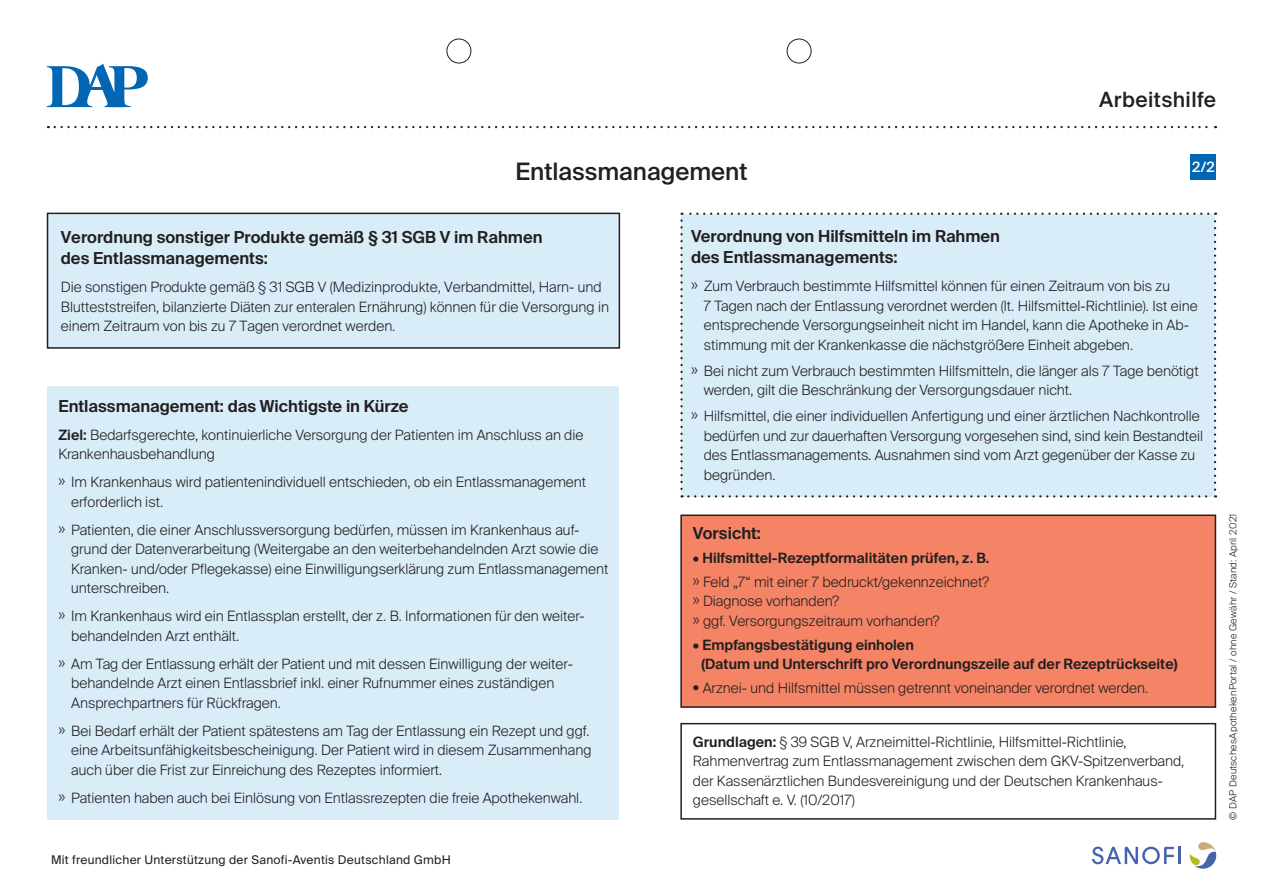
<style>
.page{position:relative;width:1263px;height:893px;background:#fff}
.page>*{position:absolute;margin:0;border:0;box-sizing:border-box;transform-origin:0 0}
.t1{font:500 24px "Suisse Intl";color:#231f20}
.t2{font:500 21px "Suisse Intl";letter-spacing:.02em;color:#231f20}
.t3{font:600 16.5px/21px "Suisse Intl";color:#231f20}
.t4{font:300 14.25px/19.5px "Suisse Intl";color:#231f20}
.t5{font:600 14.25px/19.5px "Suisse Intl";color:#231f20}
.t6{font:500 14.25px "Suisse Intl";color:#fff}
.t7{font:12px "Suisse Intl";letter-spacing:.02em;color:#231f20}
.t8{font:300 9.75px "Suisse Intl";letter-spacing:.02em;color:#231f20}
.s1{font-weight:600}
</style>
<div class="page">
<div style="left:47px;top:386px;width:572px;height:434px;background:#d9edf9"></div>
<div style="left:680px;top:213px;width:536px;height:284px;background:#d9edf9"></div>
<div style="left:681px;top:515px;width:534px;height:192px;background:#f48465"></div>
<div style="left:680px;top:514px;width:536px;height:194px;border:2px solid #231f20"></div>
<div style="left:680px;top:723px;width:536px;height:97px;border:2px solid #231f20"></div>
<div style="left:48px;top:213px;width:571px;height:135px;background:#d9edf9"></div>
<div style="left:47px;top:213px;width:573px;height:136px;border:2px solid #231f20"></div>
<div style="left:447px;top:39px;width:24px;height:24px;border:1px solid #231f20;border-radius:50%"></div>
<div style="left:787px;top:39px;width:24px;height:24px;border:1px solid #231f20;border-radius:50%"></div>
<svg style="left:55px;top:126px;width:1161px;height:2px"></svg>
<svg style="left:47px;top:64px;width:101px;height:43px"></svg>
<hr style="left:1178px;top:847px;width:3px;height:17px;background:#4863ae">
<svg style="left:1092px;top:846px;width:82px;height:18px"></svg>
<svg style="left:1190px;top:842px;width:26px;height:27px"></svg>
<div style="left:1191px;top:154px;width:25px;height:25px;background:#0166b3"></div>
<h2 class="t2" style="left:1099px;top:87px;width:118px">Arbeitshilfe</h2>
<h1 class="t1" style="left:515px;top:158px;width:233px">Entlassmanagement</h1>
<p class="t6" style="left:1192px;top:158px;width:24px">2/2</p>
<p class="t3" style="left:61px;top:227px;width:483px">Verordnung sonstiger Produkte gemäß § 31 SGB V im Rahmen des Entlassmanagements:</p>
<p class="t4" style="left:61px;top:277px;width:550px">Die sonstigen Produkte gemäß § 31 SGB V (Medizinprodukte, Verbandmittel, Harn- und<br>Blutteststreifen, bilanzierte Diäten zur enteralen Ernährung) können für die Versorgung in einem Zeitraum von bis zu 7 Tagen verordnet werden.</p>
<p class="t3" style="left:58px;top:396px;width:352px">Entlassmanagement: das Wichtigste in Kürze</p>
<p class="t4" style="left:58px;top:425px;width:527px"><span class="s1">Ziel:</span> Bedarfsgerechte, kontinuierliche Versorgung der Patienten im Anschluss an die<br>Krankenhausbehandlung</p>
<p class="t4" style="left:71px;top:473px;width:516px;text-indent:-13px">» Im Krankenhaus wird patientenindividuell entschieden, ob ein Entlassmanagement erforderlich ist.</p>
<p class="t4" style="left:71px;top:520px;width:539px;text-indent:-13px">» Patienten, die einer Anschlussversorgung bedürfen, müssen im Krankenhaus auf&shy;grund der Datenverarbeitung (Weitergabe an den weiterbehandelnden Arzt sowie die Kranken- und/oder Pflegekasse) eine Einwilligungserklärung zum Entlassmanagement unterschreiben.</p>
<p class="t4" style="left:71px;top:607px;width:515px;text-indent:-13px">» Im Krankenhaus wird ein Entlassplan erstellt, der z. B. Informationen für den weiter&shy;behandelnden Arzt enthält.</p>
<p class="t4" style="left:71px;top:654px;width:503px;text-indent:-13px">» Am Tag der Entlassung erhält der Patient und mit dessen Einwilligung der weiter&shy;behandelnde Arzt einen Entlassbrief inkl. einer Rufnummer eines zuständigen<br>Ansprechpartners für Rückfragen.</p>
<p class="t4" style="left:71px;top:721px;width:522px;text-indent:-13px">» Bei Bedarf erhält der Patient spätestens am Tag der Entlassung ein Rezept und ggf. eine Arbeitsunfähigkeitsbescheinigung. Der Patient wird in diesem Zusammenhang auch über die Frist zur Einreichung des Rezeptes informiert.</p>
<p class="t4" style="left:58px;top:788px;width:525px">» Patienten haben auch bei Einlösung von Entlassrezepten die freie Apothekenwahl.</p>
<p class="t7" style="left:51px;top:853px;width:401px">Mit freundlicher Unterstützung der Sanofi-Aventis Deutschland GmbH</p>
<p class="t3" style="left:691px;top:226px;width:311px">Verordnung von Hilfsmitteln im Rahmen des Entlassmanagements:</p>
<p class="t4" style="left:704px;top:277px;width:495px;text-indent:-13px">» Zum Verbrauch bestimmte Hilfsmittel können für einen Zeitraum von bis zu<br>7 Tagen nach der Entlassung verordnet werden (lt. Hilfsmittel-Richtlinie). Ist eine entsprechende Versorgungseinheit nicht im Handel, kann die Apotheke in Ab&shy;stimmung mit der Krankenkasse die nächstgrößere Einheit abgeben.</p>
<p class="t4" style="left:704px;top:361px;width:496px;text-indent:-13px">» Bei nicht zum Verbrauch bestimmten Hilfsmitteln, die länger als 7 Tage benötigt werden, gilt die Beschränkung der Versorgungsdauer nicht.</p>
<p class="t4" style="left:704px;top:406px;width:501px;text-indent:-13px">» Hilfsmittel, die einer individuellen Anfertigung und einer ärztlichen Nachkontrolle bedürfen und zur dauerhaften Versorgung vorgesehen sind, sind kein Bestandteil des Entlassmanagements. Ausnahmen sind vom Arzt gegenüber der Kasse zu begründen.</p>
<p class="t3" style="left:693px;top:523px;width:70px">Vorsicht:</p>
<p class="t5" style="left:693px;top:548px;width:298px">• Hilfsmittel-Rezeptformalitäten prüfen, z. B.</p>
<p class="t4" style="left:693px;top:572px;width:298px">» Feld „7“ mit einer 7 bedruckt/gekennzeichnet? » Diagnose vorhanden?<br>» ggf. Versorgungszeitraum vorhanden?</p>
<p class="t5" style="left:701px;top:635px;width:477px;text-indent:-9px">• Empfangsbestätigung einholen<br>(Datum und Unterschrift pro Verordnungszeile auf der Rezeptrückseite)</p>
<p class="t4" style="left:693px;top:678px;width:457px">• Arznei- und Hilfsmittel müssen getrennt voneinander verordnet werden.</p>
<p class="t4" style="left:693px;top:732px;width:493px"><span class="s1">Grundlagen:</span> § 39 SGB V, Arzneimittel-Richtlinie, Hilfsmittel-Richtlinie, Rahmenvertrag zum Entlassmanagement zwischen dem GKV-Spitzenverband, der Kassenärztlichen Bundesvereinigung und der Deutschen Krankenhaus&shy;gesellschaft e. V. (10/2017)</p>
<p class="t8" style="left:1227px;top:820px;width:308px;rotate:-90deg">© DAP DeutschesApothekenPortal / ohne Gewähr / Stand: April 2021</p>
</div>
